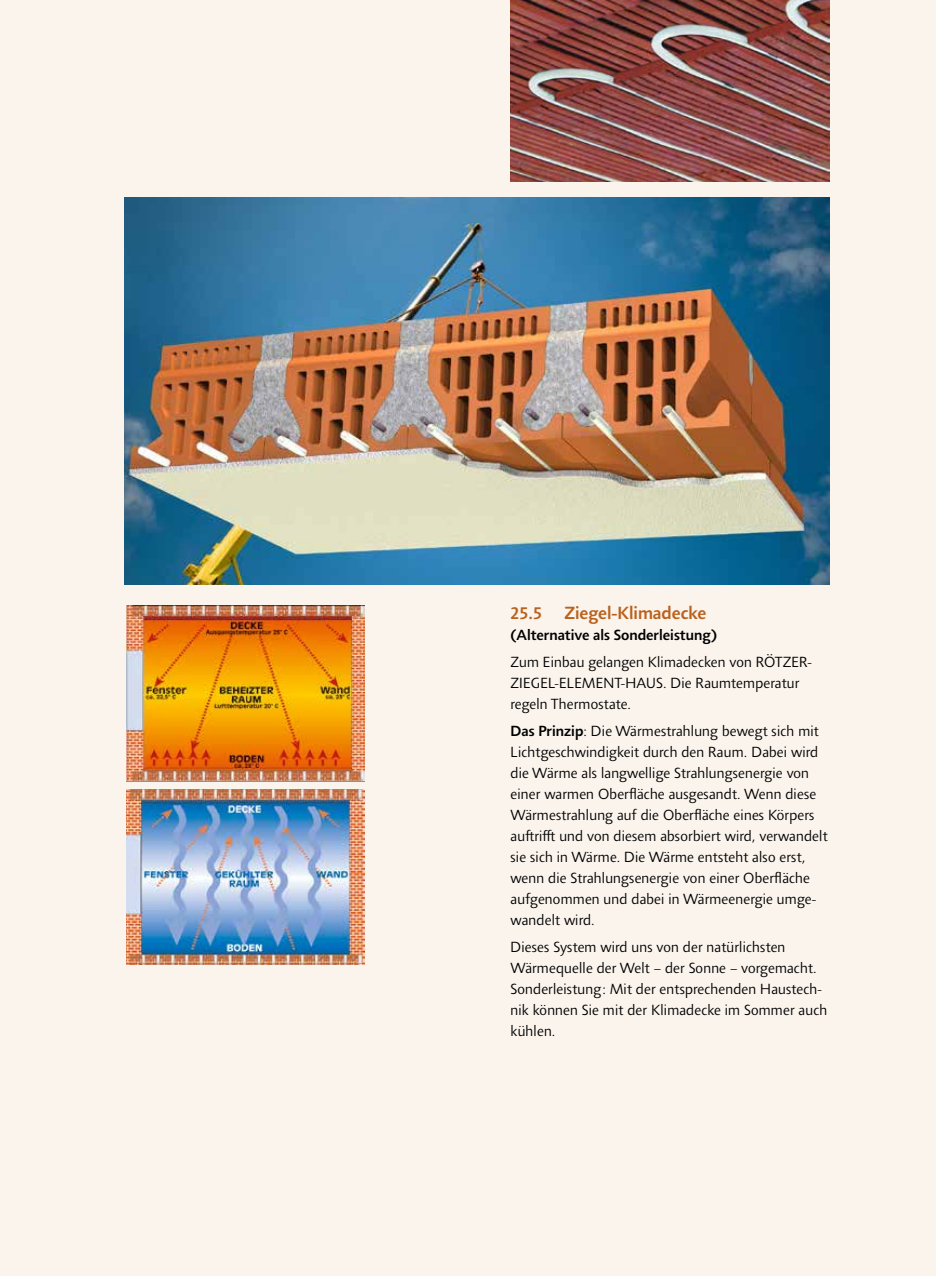
<style>
.page{position:relative;width:936px;height:1276px;background:#fff}
.page>*{position:absolute;margin:0;border:0;box-sizing:border-box;transform-origin:0 0}
.t1{font:500 18px "Agilita LT Pro";color:#ba611d}
.t2{font:300 15px/21px "Agilita LT Pro";color:#000}
.t3{font:500 15px "Agilita LT Pro";color:#000}
.s1{font-weight:500}
</style>
<div class="page">
<div style="left:0;top:0;width:935px;height:1276px;background:#faf4ed"></div>
<img style="left:124px;top:198px;width:705px;height:387px">
<img style="left:510px;top:0;width:319px;height:182px">
<img style="left:126px;top:789px;width:239px;height:175px">
<img style="left:126px;top:605px;width:239px;height:175px">
<p class="t1" style="left:510px;top:600px;width:33px">25.5</p>
<p class="t1" style="left:564px;top:600px;width:143px">Ziegel-Klimadecke</p>
<p class="t3" style="left:510px;top:624px;width:208px">(Alternative als Sonderleistung)</p>
<p class="t2" style="left:510px;top:651px;width:303px">Zum Einbau gelangen Klimadecken von RÖTZER-<br>ZIEGEL-ELEMENT-HAUS. Die Raumtemperatur regeln Thermostate.</p>
<p class="t2" style="left:510px;top:720px;width:319px"><span class="s1">Das Prinzip</span>: Die Wärmestrahlung bewegt sich mit Lichtgeschwindigkeit durch den Raum. Dabei wird die Wärme als langwellige Strahlungsenergie von einer warmen Oberfläche ausgesandt. Wenn diese Wärmestrahlung auf die Oberfläche eines Körpers auftrifft und von diesem absorbiert wird, verwandelt sie sich in Wärme. Die Wärme entsteht also erst, wenn die Strahlungsenergie von einer Oberfläche aufgenommen und dabei in Wärmeenergie umge&shy;wandelt wird.</p>
<p class="t2" style="left:510px;top:936px;width:318px">Dieses System wird uns von der natürlichsten Wärmequelle der Welt – der Sonne – vorgemacht.<br>Sonderleistung: Mit der entsprechenden Haustech&shy;nik können Sie mit der Klimadecke im Sommer auch kühlen.</p>
</div>
